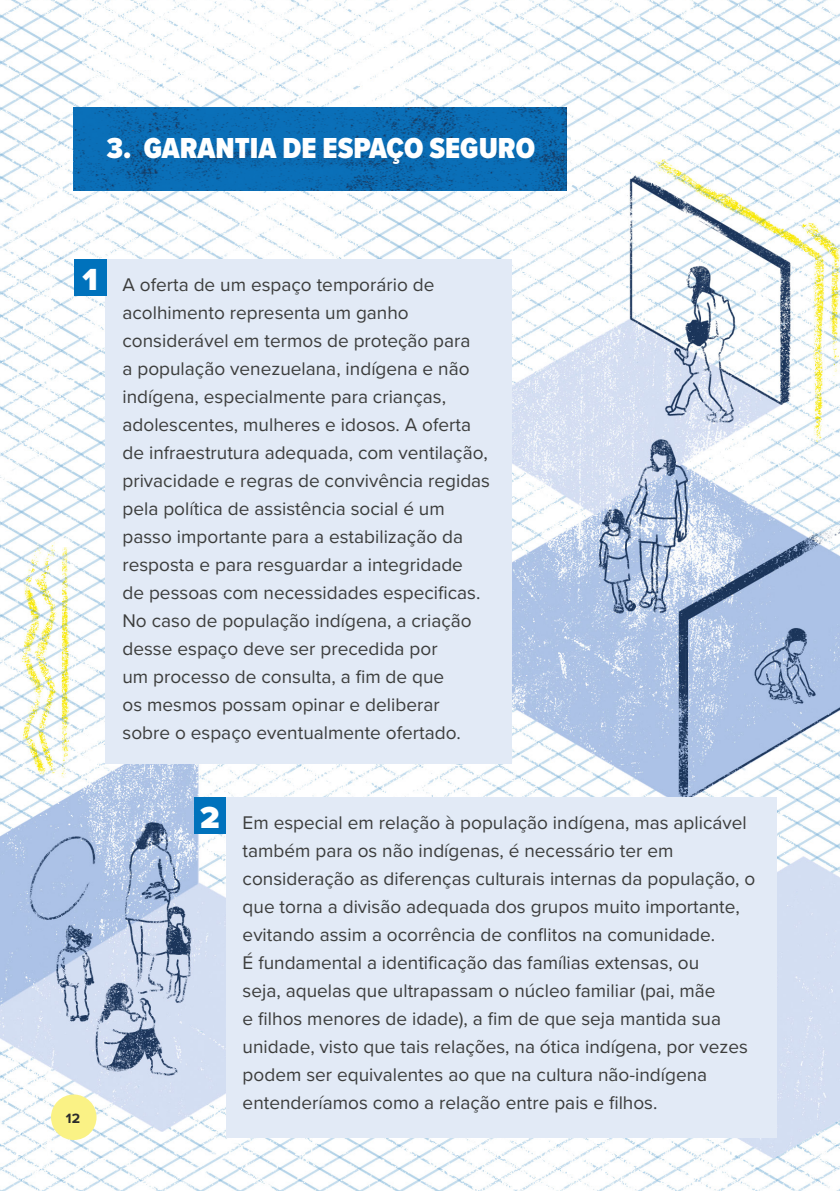
<style>
.page{position:relative;width:840px;height:1191px;background:#fff}
.page>*{position:absolute;margin:0;border:0;box-sizing:border-box;transform-origin:0 0}
.t1{font:900 31.6px "Proxima Nova";color:#fff}
.Subtítulos{font:900 30px "Proxima Nova Cond";color:#fff}
.Parágrafo_Básico{font:19px/28px "Proxima Nova";color:#3c3d3c}
.t2{font:700 14px "Proxima Nova";color:#292a2b}
</style>
<div class="page">
<img style="left:0;top:0;width:839px;height:1191px">
<svg style="left:74px;top:108px;width:492px;height:83px;background:#0a6ab0"></svg>
<div style="left:105px;top:259px;width:407px;height:504px;background:#e2eaf6"></div>
<div style="left:225px;top:797px;width:551px;height:340px;background:#e2eaf6"></div>
<div style="left:74px;top:259px;width:32px;height:37px;background:#0072bc"></div>
<div style="left:194px;top:797px;width:31px;height:37px;background:#0072bc"></div>
<div style="left:51px;top:1094px;width:45px;height:46px;background:#faf285;border-radius:50%"></div>
<p class="Subtítulos" style="left:106px;top:126px;width:430px">3. GARANTIA DE ESPAÇO SEGURO</p>
<p class="t1" style="left:82px;top:256px;width:17px">1</p>
<p class="t2" style="left:66px;top:1107px;width:16px">12</p>
<p class="Parágrafo_Básico" style="left:122px;top:269px;width:369px">A oferta de um espaço temporário de acolhimento representa um ganho considerável em termos de proteção para<br>a população venezuelana, indígena e não indígena, especialmente para crianças, adolescentes, mulheres e idosos. A oferta de infraestrutura adequada, com ventilação, privacidade e regras de convivência regidas pela política de assistência social é um passo importante para a estabilização da resposta e para resguardar a integridade<br>de pessoas com necessidades especificas.<br>No caso de população indígena, a criação desse espaço deve ser precedida por<br>um processo de consulta, a fim de que<br>os mesmos possam opinar e deliberar sobre o espaço eventualmente ofertado.</p>
<p class="t1" style="left:200px;top:794px;width:21px">2</p>
<p class="Parágrafo_Básico" style="left:242px;top:808px;width:514px">Em especial em relação à população indígena, mas aplicável também para os não indígenas, é necessário ter em consideração as diferenças culturais internas da população, o que torna a divisão adequada dos grupos muito importante, evitando assim a ocorrência de conflitos na comunidade.<br>É fundamental a identificação das famílias extensas, ou<br>seja, aquelas que ultrapassam o núcleo familiar (pai, mãe<br>e filhos menores de idade), a fim de que seja mantida sua unidade, visto que tais relações, na ótica indígena, por vezes podem ser equivalentes ao que na cultura não-indígena entenderíamos como a relação entre pais e filhos.</p>
</div>
